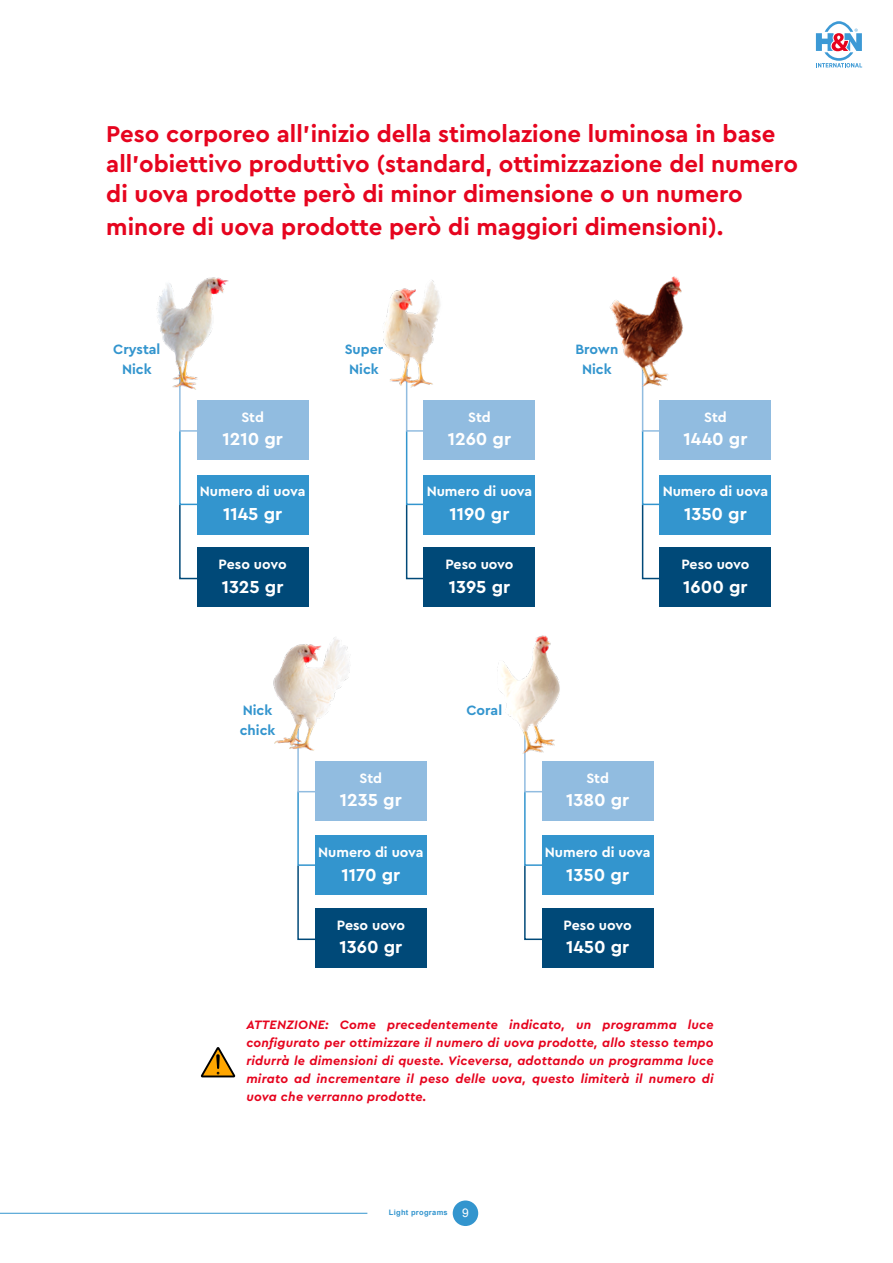
<style>
.page{position:relative;width:893px;height:1263px;background:#fff}
.page>*{position:absolute;margin:0;border:0;box-sizing:border-box;transform-origin:0 0}
.t1{font:700 24px/30px "Cera Pro";color:#e6041e}
.Texto_base{font:700 18.15px "Cera Pro";color:#fff}
.Texto_base-2{font:700 14.25px "Cera Pro";letter-spacing:-.005em;color:#fff}
.Texto_base-3{font:700 14.25px/20px "Cera Pro";color:#3395ce;text-align:center}
.Texto_base-4{font:italic 700 12.75px/18px "Cera Pro";letter-spacing:.02em;color:#e6041e;text-align:justify}
.t2{font:700 7.5px "Arial";letter-spacing:.04em;color:#3395ce}
.s1{font-weight:400;font-size:12px;color:#fff}
</style>
<div class="page">
<div style="left:197px;top:400px;width:111px;height:60px;background:#91bce0"></div>
<div style="left:315px;top:761px;width:112px;height:59px;background:#91bce0"></div>
<div style="left:424px;top:400px;width:111px;height:60px;background:#91bce0"></div>
<div style="left:542px;top:761px;width:111px;height:59px;background:#91bce0"></div>
<div style="left:660px;top:400px;width:111px;height:60px;background:#91bce0"></div>
<div style="left:197px;top:475px;width:111px;height:59px;background:#3395ce"></div>
<div style="left:315px;top:836px;width:112px;height:59px;background:#3395ce"></div>
<div style="left:424px;top:475px;width:111px;height:59px;background:#3395ce"></div>
<div style="left:542px;top:836px;width:111px;height:59px;background:#3395ce"></div>
<div style="left:660px;top:475px;width:111px;height:59px;background:#3395ce"></div>
<div style="left:197px;top:548px;width:111px;height:59px;background:#004978"></div>
<div style="left:315px;top:908px;width:112px;height:60px;background:#004978"></div>
<div style="left:424px;top:548px;width:111px;height:59px;background:#004978"></div>
<div style="left:542px;top:908px;width:111px;height:60px;background:#004978"></div>
<div style="left:660px;top:548px;width:111px;height:59px;background:#004978"></div>
<svg style="left:179px;top:400px;width:21px;height:180px"></svg>
<svg style="left:297px;top:755px;width:21px;height:186px"></svg>
<svg style="left:405px;top:395px;width:21px;height:185px"></svg>
<svg style="left:524px;top:765px;width:21px;height:176px"></svg>
<svg style="left:641px;top:397px;width:21px;height:183px"></svg>
<svg style="left:200px;top:1047px;width:36px;height:31px"></svg>
<img style="left:273px;top:637px;width:77px;height:118px">
<img style="left:497px;top:635px;width:63px;height:130px">
<img style="left:156px;top:277px;width:73px;height:123px">
<img style="left:383px;top:280px;width:57px;height:115px">
<img style="left:610px;top:276px;width:73px;height:121px">
<hr style="left:0;top:1213px;width:367px;height:1px;background:#3395ce">
<div style="left:453px;top:1200px;width:25px;height:26px;background:#3395ce;border-radius:50%"></div>
<svg style="left:816px;top:21px;width:46px;height:46px"></svg>
<p class="t1" style="left:106px;top:118px;width:693px">Peso corporeo all’inizio della stimolazione luminosa in base all’obiettivo produttivo (standard, ottimizzazione del numero di uova prodotte però di minor dimensione o un numero</p>
<p class="t1" style="left:106px;top:211px;width:619px">minore di uova prodotte però di maggiori dimensioni).</p>
<p class="Texto_base-3" style="left:113px;top:339px;width:49px">Crystal<br>Nick</p>
<p class="Texto_base-2" style="left:241px;top:407px;width:24px">Std</p>
<p class="Texto_base" style="left:222px;top:427px;width:62px">1210 gr</p>
<p class="Texto_base-2" style="left:200px;top:482px;width:107px">Numero di uova</p>
<p class="Texto_base" style="left:223px;top:502px;width:61px">1145 gr</p>
<p class="Texto_base-2" style="left:219px;top:555px;width:70px">Peso uovo</p>
<p class="Texto_base" style="left:222px;top:574px;width:63px">1325 gr</p>
<p class="Texto_base-3" style="left:345px;top:339px;width:40px">Super<br>Nick</p>
<p class="Texto_base-2" style="left:468px;top:407px;width:24px">Std</p>
<p class="Texto_base" style="left:448px;top:427px;width:65px">1260 gr</p>
<p class="Texto_base-2" style="left:427px;top:482px;width:107px">Numero di uova</p>
<p class="Texto_base" style="left:449px;top:502px;width:62px">1190 gr</p>
<p class="Texto_base-2" style="left:445px;top:555px;width:70px">Peso uovo</p>
<p class="Texto_base" style="left:449px;top:574px;width:63px">1395 gr</p>
<p class="Texto_base-3" style="left:575px;top:339px;width:44px">Brown<br>Nick</p>
<p class="Texto_base-2" style="left:704px;top:407px;width:24px">Std</p>
<p class="Texto_base" style="left:683px;top:427px;width:65px">1440 gr</p>
<p class="Texto_base-2" style="left:663px;top:482px;width:107px">Numero di uova</p>
<p class="Texto_base" style="left:684px;top:502px;width:64px">1350 gr</p>
<p class="Texto_base-2" style="left:681px;top:555px;width:70px">Peso uovo</p>
<p class="Texto_base" style="left:683px;top:574px;width:66px">1600 gr</p>
<p class="Texto_base-3" style="left:240px;top:699px;width:37px;text-align:left">Nick chick</p>
<p class="Texto_base-2" style="left:360px;top:768px;width:24px">Std</p>
<p class="Texto_base" style="left:340px;top:788px;width:63px">1235 gr</p>
<p class="Texto_base-2" style="left:318px;top:843px;width:107px">Numero di uova</p>
<p class="Texto_base" style="left:341px;top:862px;width:60px">1170 gr</p>
<p class="Texto_base-2" style="left:337px;top:915px;width:70px">Peso uovo</p>
<p class="Texto_base" style="left:339px;top:935px;width:64px">1360 gr</p>
<p class="Texto_base-3" style="left:467px;top:699px;width:37px">Coral</p>
<p class="Texto_base-2" style="left:586px;top:768px;width:24px">Std</p>
<p class="Texto_base" style="left:566px;top:788px;width:65px">1380 gr</p>
<p class="Texto_base-2" style="left:545px;top:843px;width:107px">Numero di uova</p>
<p class="Texto_base" style="left:566px;top:862px;width:64px">1350 gr</p>
<p class="Texto_base-2" style="left:564px;top:915px;width:70px">Peso uovo</p>
<p class="Texto_base" style="left:566px;top:935px;width:65px">1450 gr</p>
<p class="Texto_base-4" style="left:246px;top:1015px;width:469px">ATTENZIONE: Come precedentemente indicato, un programma luce configurato per ottimizzare il numero di uova prodotte, allo stesso tempo ridurrà le dimensioni di queste. Viceversa, adottando un programma luce mirato ad incrementare il peso delle uova, questo limiterà il numero di uova che verranno prodotte.</p>
<p class="t2" style="left:389px;top:1207px;width:81px">Light programs <span class="s1">9</span></p>
</div>
